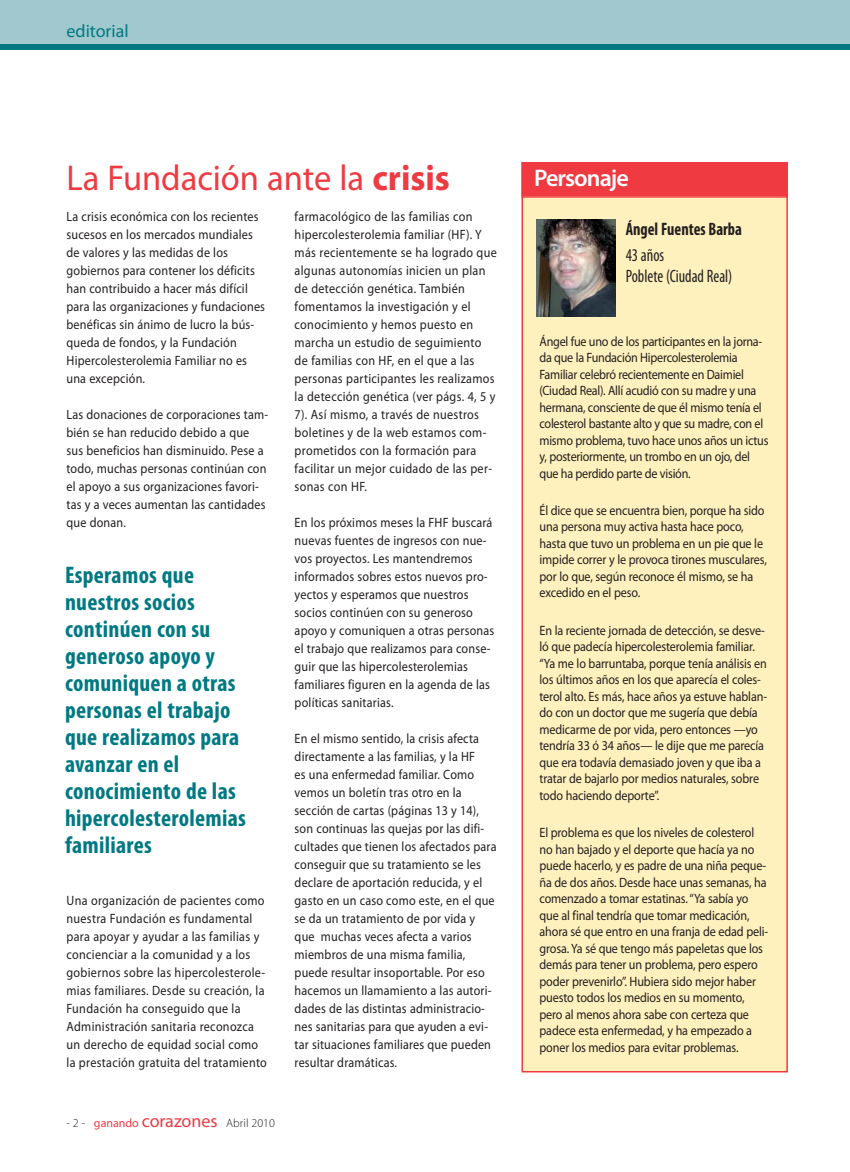
<style>
.page{position:relative;width:850px;height:1172px;background:#fff}
.page>*{position:absolute;margin:0;border:0;box-sizing:border-box;transform-origin:0 0}
.t1{font:36px "Myriad Pro";color:#ef3a42;scale:.96 1}
.t2{font:700 condensed 24px/27px "Myriad Pro";letter-spacing:.01em;color:#007983}
.t3{font:600 24px "Myriad Pro";letter-spacing:-.04em;color:#fff}
.t4{font:condensed 18px/21.6px "Myriad Pro";color:#231f20;scale:.9 1}
.t5{font:700 condensed 18px "Myriad Pro";color:#231f20;scale:.9 1}
.t6{font:18px "Myriad Pro";color:#007983}
.t7{font:13.5px/18px "Myriad Pro";letter-spacing:.015em;color:#231f20;scale:.9 1}
.t8{font:13.5px/16.5px "Myriad Pro";letter-spacing:-.01em;color:#231f20;scale:.9 1}
.t9{font:13.5px/16.5px "Myriad Pro";letter-spacing:-.02em;color:#231f20;scale:.9 1}
.t10{font:300 12px "Myriad Pro";color:#231f20}
.s1{font-weight:700}
.s2{font-weight:400;color:#ef3a42}
.s3{font-weight:400;font-size:18px;color:#ef3a42}
</style>
<div class="page">
<div style="left:0;top:0;width:850px;height:45px;background:#a0c8ce"></div>
<div style="left:0;top:45px;width:850px;height:5px;background:#007983"></div>
<div style="left:523px;top:163px;width:263px;height:907px;background:#fff1bd"></div>
<div style="left:521px;top:162px;width:267px;height:910px;border:2px solid #ef3a42"></div>
<div style="left:523px;top:163px;width:263px;height:33px;background:#ef3a42"></div>
<div style="left:521px;top:162px;width:267px;height:36px;border:2px solid #ef3a42"></div>
<img style="left:537px;top:219px;width:79px;height:97px">
<h3 class="t6" style="left:67px;top:25px;width:64px">editorial</h3>
<h1 class="t1" style="left:66px;top:164px;width:401px">La Fundación ante la <span class="s1">crisis</span></h1>
<h2 class="t3" style="left:534px;top:169px;width:96px">Personaje</h2>
<p class="t7" style="left:67px;top:208px;width:222px">La crisis económica con los recientes sucesos en los mercados mundiales de valores y las medidas de los gobiernos para contener los déficits han contribuido a hacer más difícil para las organizaciones y fundaciones benéficas sin ánimo de lucro la bús&shy;queda de fondos, y la Fundación Hipercolesterolemia Familiar no es una excepción.</p>
<p class="t7" style="left:67px;top:406px;width:226px">Las donaciones de corporaciones tam&shy;bién se han reducido debido a que sus beneficios han disminuido. Pese a todo, muchas personas continúan con el apoyo a sus organizaciones favori&shy;tas y a veces aumentan las cantidades que donan.</p>
<h2 class="t2" style="left:65px;top:562px;width:182px">Esperamos que nuestros socios continúen con su generoso apoyo y comuniquen a otras personas el trabajo que realizamos para avanzar en el conocimiento de las hipercolesterolemias familiares</h2>
<p class="t7" style="left:67px;top:892px;width:224px">Una organización de pacientes como nuestra Fundación es fundamental para apoyar y ayudar a las familias y concienciar a la comunidad y a los gobiernos sobre las hipercolesterole&shy;mias familiares. Desde su creación, la Fundación ha conseguido que la Administración sanitaria reconozca un derecho de equidad social como la prestación gratuita del tratamiento</p>
<p class="t10" style="left:67px;top:1117px;width:210px">- 2 - <span class="s2">ganando</span> <span class="s3">corazones</span> Abril 2010</p>
<p class="t7" style="left:295px;top:208px;width:226px">farmacológico de las familias con hipercolesterolemia familiar (HF). Y más recientemente se ha logrado que algunas autonomías inicien un plan de detección genética. También fomentamos la investigación y el conocimiento y hemos puesto en marcha un estudio de seguimiento de familias con HF, en el que a las personas participantes les realizamos la detección genética (ver págs. 4, 5 y 7). Así mismo, a través de nuestros boletines y de la web estamos com&shy;prometidos con la formación para facilitar un mejor cuidado de las per&shy;sonas con HF.</p>
<p class="t7" style="left:295px;top:514px;width:223px">En los próximos meses la FHF buscará nuevas fuentes de ingresos con nue&shy;vos proyectos. Les mantendremos informados sobres estos nuevos pro&shy;yectos y esperamos que nuestros socios continúen con su generoso apoyo y comuniquen a otras personas el trabajo que realizamos para conse&shy;guir que las hipercolesterolemias familiares figuren en la agenda de las políticas sanitarias.</p>
<p class="t7" style="left:295px;top:730px;width:226px">En el mismo sentido, la crisis afecta directamente a las familias, y la HF<br>es una enfermedad familiar. Como vemos un boletín tras otro en la sección de cartas (páginas 13 y 14), son continuas las quejas por las difi&shy;cultades que tienen los afectados para conseguir que su tratamiento se les declare de aportación reducida, y el gasto en un caso como este, en el que se da un tratamiento de por vida y que muchas veces afecta a varios miembros de una misma familia, puede resultar insoportable. Por eso hacemos un llamamiento a las autori&shy;dades de las distintas administracio&shy;nes sanitarias para que ayuden a evi&shy;tar situaciones familiares que pueden resultar dramáticas.</p>
<h3 class="t5" style="left:626px;top:222px;width:131px">Ángel Fuentes Barba</h3>
<h3 class="t4" style="left:626px;top:245px;width:120px">43 años<br>Poblete (Ciudad Real)</h3>
<p class="t9" style="left:539px;top:334px;width:256px">Ángel fue uno de los participantes en la jorna&shy;da que la Fundación Hipercolesterolemia Familiar celebró recientemente en Daimiel (Ciudad Real). Allí acudió con su madre y una hermana, consciente de que él mismo tenía el colesterol bastante alto y que su madre, con el mismo problema, tuvo hace unos años un ictus y, posteriormente, un trombo en un ojo, del que ha perdido parte de visión.</p>
<p class="t8" style="left:539px;top:503px;width:254px">Él dice que se encuentra bien, porque ha sido una persona muy activa hasta hace poco, hasta que tuvo un problema en un pie que le impide correr y le provoca tirones musculares, por lo que, según reconoce él mismo, se ha excedido en el peso.</p>
<p class="t8" style="left:539px;top:623px;width:254px">En la reciente jornada de detección, se desve&shy;ló que padecía hipercolesterolemia familiar. “Ya me lo barruntaba, porque tenía análisis en los últimos años en los que aparecía el coles&shy;terol alto. Es más, hace años ya estuve hablan&shy;do con un doctor que me sugería que debía medicarme de por vida, pero entonces —yo tendría 33 ó 34 años— le dije que me parecía que era todavía demasiado joven y que iba a tratar de bajarlo por medios naturales, sobre todo haciendo deporte”.</p>
<p class="t8" style="left:539px;top:825px;width:256px">El problema es que los niveles de colesterol no han bajado y el deporte que hacía ya no puede hacerlo, y es padre de una niña peque&shy;ña de dos años. Desde hace unas semanas, ha comenzado a tomar estatinas. “Ya sabía yo que al final tendría que tomar medicación, ahora sé que entro en una franja de edad peli&shy;grosa. Ya sé que tengo más papeletas que los demás para tener un problema, pero espero poder prevenirlo”. Hubiera sido mejor haber puesto todos los medios en su momento, pero al menos ahora sabe con certeza que padece esta enfermedad, y ha empezado a poner los medios para evitar problemas.</p>
</div>
